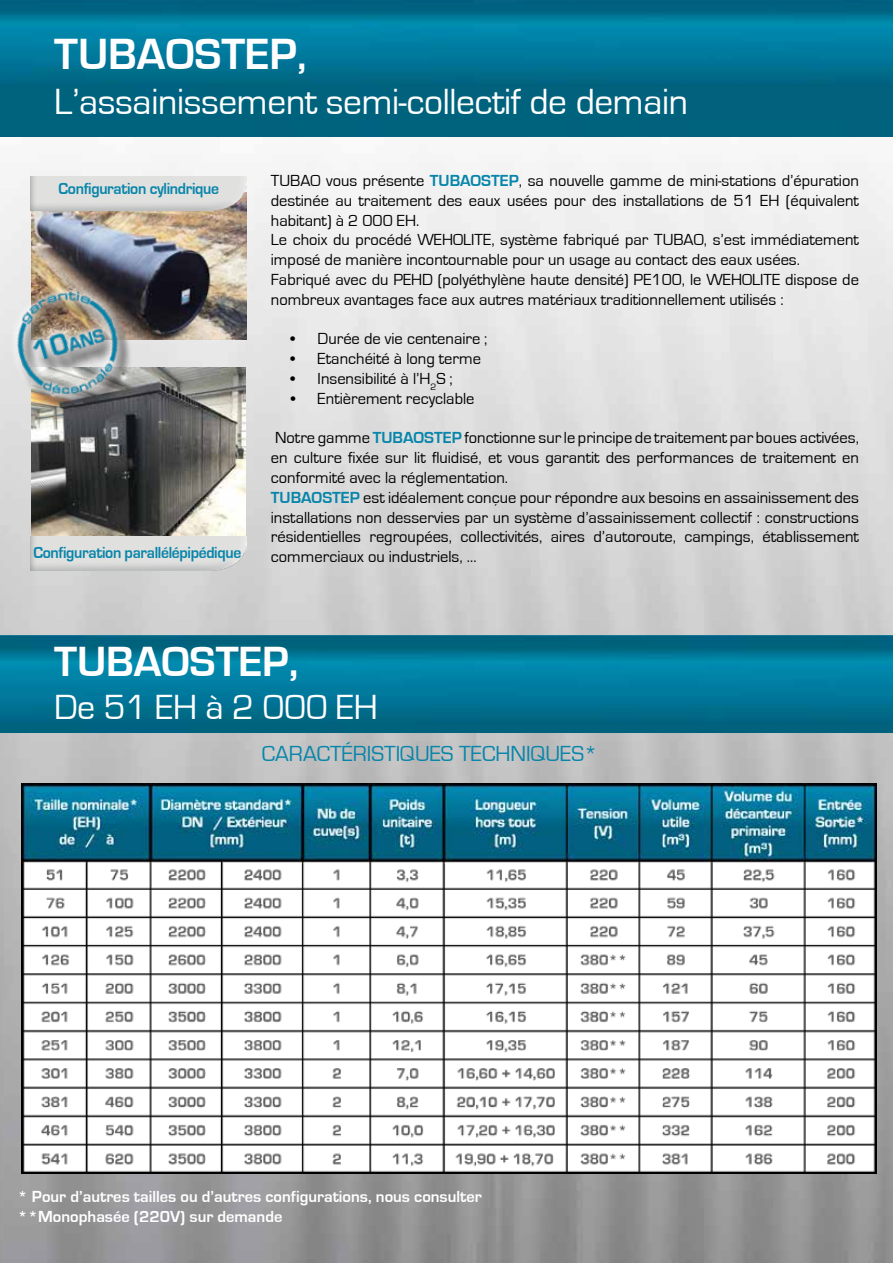
<style>
.page{position:relative;width:893px;height:1263px;background:#fff}
.page>*{position:absolute;margin:0;border:0;box-sizing:border-box;transform-origin:0 0}
.t1{font:700 45px "Eurostile";color:#fff}
.t2{font:700 43.5px "Eurostile";color:#fff}
.t3{font:37.5px "Eurostile";letter-spacing:-.01em;color:#fff}
.t4{font:36px "Eurostile";letter-spacing:-.01em;color:#fff}
.t5{font:22.5px "Eurostile";color:#0785aa}
.t6{font:16.5px/19.8px "Eurostile";color:#000}
.t7{font:700 16.5px/19.8px "Eurostile";color:#fff}
.t8{font:700 16.5px "Eurostile";letter-spacing:-.02em;color:#0785aa;scale:.95 1}
.s1{font-size:43.5px}
.s2{font-weight:700;color:#0785aa}
.s3{font-size:45px}
</style>
<div class="page">
<img style="left:0;top:136px;width:893px;height:1127px">
<img style="left:0;top:0;width:893px;height:136px">
<img style="left:0;top:636px;width:893px;height:96px">
<img style="left:31px;top:367px;width:215px;height:203px">
<img style="left:31px;top:210px;width:215px;height:130px">
<img style="left:31px;top:176px;width:215px;height:34px">
<img style="left:0;top:249px;width:163px;height:191px">
<img style="left:22px;top:783px;width:854px;height:391px">
<h1 class="t1" style="left:54px;top:30px;width:254px">TUBAOSTEP<span class="s1">,</span></h1>
<h3 class="t3" style="left:54px;top:81px;width:636px">L’assainissement semi-collectif de demain</h3>
<p class="t8" style="left:58px;top:179px;width:171px">Configuration cylindrique</p>
<p class="t8" style="left:33px;top:543px;width:220px">Configuration parallélépipédique</p>
<p class="t6" style="left:271px;top:171px;width:590px">TUBAO vous présente <span class="s2">TUBAOSTEP</span>, sa nouvelle gamme de mini-stations d’épuration destinée au traitement des eaux usées pour des installations de 51 EH (équivalent habitant) à 2 000 EH.<br>Le choix du procédé WEHOLITE, système fabriqué par TUBAO, s’est immédiatement imposé de manière incontournable pour un usage au contact des eaux usées.<br>Fabriqué avec du PEHD (polyéthylène haute densité) PE100, le WEHOLITE dispose de nombreux avantages face aux autres matériaux traditionnellement utilisés :</p>
<p class="t6" style="left:291px;top:329px;width:198px">• Durée de vie centenaire ;</p>
<p class="t6" style="left:291px;top:349px;width:192px">• Etanchéité à long terme</p>
<p class="t6" style="left:291px;top:369px;width:164px">• Insensibilité à l’H<sub>2</sub>S ;</p>
<p class="t6" style="left:291px;top:389px;width:185px">• Entièrement recyclable</p>
<p class="t6" style="left:271px;top:428px;width:590px">Notre gamme <span class="s2">TUBAOSTEP</span> fonctionne sur le principe de traitement par boues activées, en culture fixée sur lit fluidisé, et vous garantit des performances de traitement en conformité avec la réglementation.<br><span class="s2">TUBAOSTEP</span> est idéalement conçue pour répondre aux besoins en assainissement des installations non desservies par un système d’assainissement collectif : constructions résidentielles regroupées, collectivités, aires d’autoroute, campings, établissement commerciaux ou industriels, …</p>
<h2 class="t2" style="left:54px;top:638px;width:246px">TUBAOSTEP<span class="s3">,</span></h2>
<h3 class="t4" style="left:54px;top:688px;width:325px">De 51 EH à 2 000 EH</h3>
<h3 class="t5" style="left:262px;top:741px;width:337px">CARACTÉRISTIQUES TECHNIQUES*</h3>
<p class="t7" style="left:18px;top:1187px;width:466px">* Pour d’autres tailles ou d’autres configurations, nous consulter **Monophasée (220V) sur demande</p>
</div>
